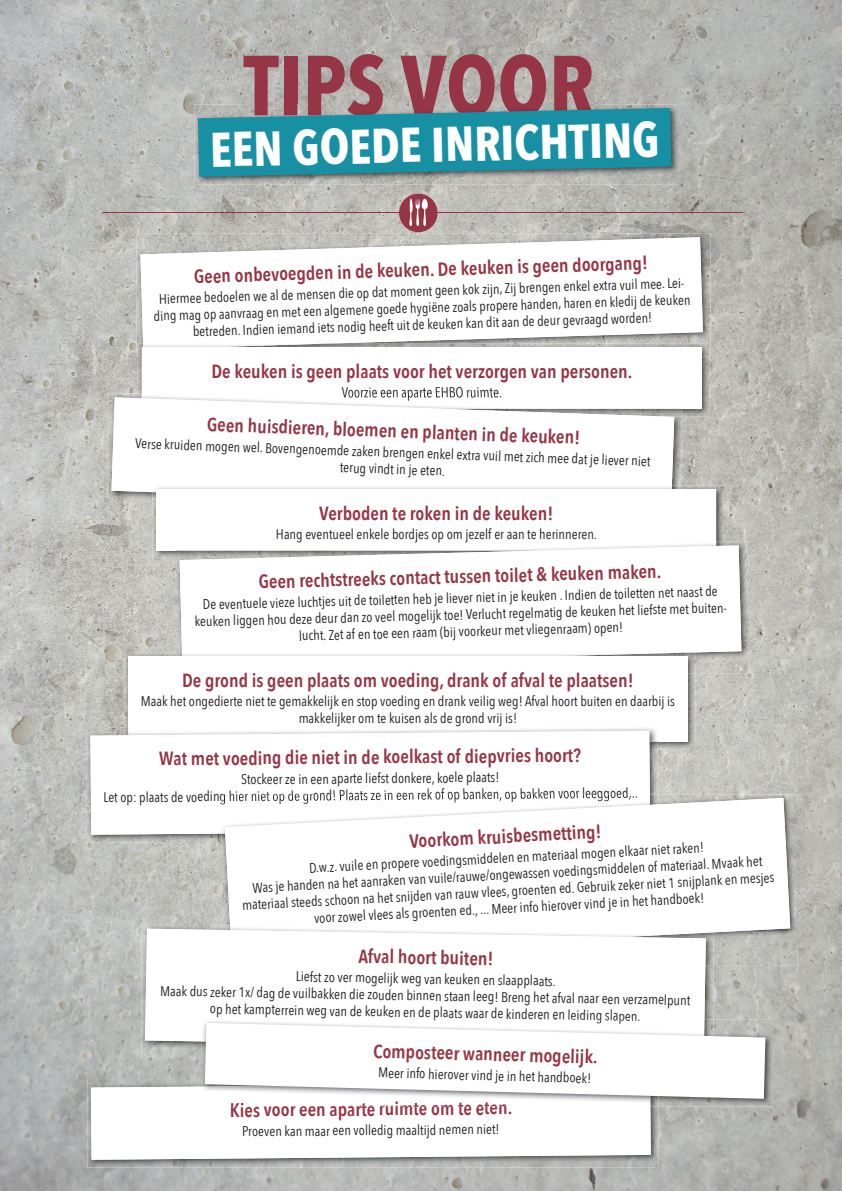
<style>
.page{position:relative;width:842px;height:1191px;background:#fff}
.page>*{position:absolute;margin:0;border:0;box-sizing:border-box;transform-origin:0 0}
.t1{font:700 84.1px "Avenir Next Condensed";color:#963545}
.t2{font:700 48.5px "Avenir Next Condensed";color:#fff}
.t3{font:600 19px "Avenir Next Condensed";color:#963545}
.t4{font:14px/16.8px "Avenir Next Condensed";color:#231f20;text-align:center}
</style>
<div class="page">
<img style="left:0;top:0;width:105px;height:1191px">
<img style="left:105px;top:1156px;width:737px;height:35px">
<img style="left:105px;top:842px;width:70px;height:237px">
<img style="left:105px;top:0;width:35px;height:727px">
<img style="left:140px;top:526px;width:36px;height:127px">
<svg style="left:140px;top:518px;width:13px;height:8px"></svg>
<img style="left:140px;top:0;width:70px;height:234px">
<img style="left:175px;top:1057px;width:26px;height:22px">
<img style="left:175px;top:842px;width:47px;height:83px">
<img style="left:210px;top:175px;width:632px;height:70px">
<img style="left:210px;top:0;width:35px;height:104px">
<img style="left:245px;top:0;width:597px;height:69px">
<img style="left:593px;top:69px;width:249px;height:35px">
<img style="left:658px;top:1086px;width:184px;height:70px">
<img style="left:658px;top:736px;width:184px;height:69px">
<img style="left:695px;top:666px;width:147px;height:70px">
<img style="left:682px;top:385px;width:160px;height:105px">
<img style="left:679px;top:104px;width:163px;height:71px">
<img style="left:713px;top:946px;width:129px;height:104px">
<img style="left:724px;top:490px;width:118px;height:70px">
<img style="left:709px;top:245px;width:133px;height:140px">
<img style="left:749px;top:560px;width:93px;height:106px">
<img style="left:773px;top:1050px;width:69px;height:36px">
<img style="left:798px;top:805px;width:44px;height:141px">
<img style="left:244px;top:54px;width:349px;height:50px">
<img style="left:87px;top:1079px;width:571px;height:88px">
<svg style="left:91px;top:1082px;width:560px;height:77px"></svg>
<img style="left:137px;top:234px;width:35px;height:123px">
<img style="left:172px;top:234px;width:538px;height:30px">
<img style="left:703px;top:264px;width:7px;height:62px">
<svg style="left:140px;top:237px;width:563px;height:107px"></svg>
<img style="left:138px;top:344px;width:571px;height:72px">
<img style="left:143px;top:344px;width:180px;height:3px">
<div style="left:142px;top:347px;width:560px;height:62px;background:#fff"></div>
<img style="left:108px;top:394px;width:45px;height:124px">
<svg style="left:138px;top:394px;width:4px;height:3px"></svg>
<img style="left:674px;top:416px;width:8px;height:69px">
<img style="left:674px;top:409px;width:8px;height:7px">
<img style="left:142px;top:394px;width:540px;height:15px">
<img style="left:342px;top:394px;width:159px;height:3px">
<svg style="left:111px;top:397px;width:563px;height:113px"></svg>
<img style="left:153px;top:485px;width:571px;height:73px">
<img style="left:153px;top:485px;width:519px;height:7px">
<div style="left:156px;top:489px;width:560px;height:61px;background:#fff"></div>
<img style="left:176px;top:558px;width:4px;height:95px">
<img style="left:695px;top:641px;width:54px;height:32px">
<img style="left:724px;top:542px;width:25px;height:99px">
<svg style="left:180px;top:545px;width:561px;height:121px"></svg>
<img style="left:658px;top:673px;width:37px;height:76px">
<img style="left:679px;top:653px;width:16px;height:20px">
<img style="left:125px;top:653px;width:51px;height:74px">
<svg style="left:176px;top:653px;width:6px;height:3px"></svg>
<img style="left:182px;top:653px;width:497px;height:3px">
<div style="left:128px;top:656px;width:559px;height:85px;background:#fff"></div>
<img style="left:87px;top:727px;width:35px;height:115px">
<img style="left:122px;top:834px;width:100px;height:8px">
<img style="left:650px;top:749px;width:8px;height:45px">
<img style="left:480px;top:728px;width:176px;height:13px">
<svg style="left:90px;top:730px;width:560px;height:104px"></svg>
<img style="left:222px;top:842px;width:3px;height:83px">
<img style="left:658px;top:794px;width:140px;height:34px">
<img style="left:713px;top:931px;width:85px;height:34px">
<img style="left:790px;top:897px;width:8px;height:34px">
<img style="left:790px;top:828px;width:8px;height:69px">
<img style="left:222px;top:794px;width:415px;height:10px">
<svg style="left:225px;top:798px;width:565px;height:159px"></svg>
<img style="left:141px;top:925px;width:36px;height:132px">
<img style="left:177px;top:1050px;width:24px;height:7px">
<img style="left:177px;top:925px;width:45px;height:3px">
<img style="left:706px;top:965px;width:7px;height:54px">
<img style="left:230px;top:925px;width:483px;height:12px">
<svg style="left:315px;top:925px;width:24px;height:1px"></svg>
<svg style="left:145px;top:928px;width:561px;height:122px"></svg>
<img style="left:201px;top:1019px;width:572px;height:87px">
<img style="left:201px;top:1082px;width:449px;height:24px">
<img style="left:231px;top:1100px;width:280px;height:6px">
<img style="left:201px;top:1019px;width:503px;height:31px">
<img style="left:353px;top:1019px;width:287px;height:3px">
<svg style="left:205px;top:1022px;width:560px;height:76px"></svg>
<img style="left:194px;top:104px;width:485px;height:80px">
<img style="left:244px;top:104px;width:349px;height:4px">
<svg style="left:198px;top:108px;width:473px;height:69px;background:#2b8e9f"></svg>
<hr style="left:102px;top:212px;width:641px;height:1px;background:#963545">
<div style="left:399px;top:194px;width:39px;height:38px;background:#963545;border-radius:50%"></div>
<img style="left:409px;top:198px;width:19px;height:28px">
<h1 class="t1" style="left:244px;top:34px;width:352px">TIPS VOOR</h1>
<h2 class="t2" style="left:210px;top:119px;width:451px;rotate:-1deg">EEN GOEDE INRICHTING</h2>
<h3 class="t3" style="left:194px;top:266px;width:456px;rotate:-2deg">Geen onbevoegden in de keuken. De keuken is geen doorgang!</h3>
<p class="t4" style="left:153px;top:292px;width:538px;rotate:-2deg">Hiermee bedoelen we al de mensen die op dat moment geen kok zijn, Zij brengen enkel extra vuil mee. Lei&shy;ding mag op aanvraag en met een algemene goede hygiëne zoals propere handen, haren en kledij de keuken betreden. Indien iemand iets nodig heeft uit de keuken kan dit aan de deur gevraagd worden!</p>
<h3 class="t3" style="left:211px;top:359px;width:423px">De keuken is geen plaats voor het verzorgen van personen.</h3>
<p class="t4" style="left:342px;top:384px;width:162px">Voorzie een aparte EHBO ruimte.</p>
<h3 class="t3" style="left:207px;top:413px;width:375px;rotate:2deg">Geen huisdieren, bloemen en planten in de keuken!</h3>
<p class="t4" style="left:136px;top:435px;width:517px;rotate:2deg">Verse kruiden mogen wel. Bovengenoemde zaken brengen enkel extra vuil met zich mee dat je liever niet terug vindt in je eten.</p>
<h3 class="t3" style="left:319px;top:501px;width:236px">Verboden te roken in de keuken!</h3>
<p class="t4" style="left:276px;top:526px;width:322px">Hang eventueel enkele bordjes op om jezelf er aan te herinneren.</p>
<h3 class="t3" style="left:258px;top:572px;width:404px;rotate:-2deg">Geen rechtstreeks contact tussen toilet &amp; keuken maken.</h3>
<p class="t4" style="left:194px;top:598px;width:537px;rotate:-2deg">De eventuele vieze luchtjes uit de toiletten heb je liever niet in je keuken . Indien de toiletten net naast de keuken liggen hou deze deur dan zo veel mogelijk toe! Verlucht regelmatig de keuken het liefste met buiten&shy;lucht. Zet af en toe een raam (bij voorkeur met vliegenraam) open!</p>
<h3 class="t3" style="left:182px;top:668px;width:453px">De grond is geen plaats om voeding, drank of afval te plaatsen!</h3>
<p class="t4" style="left:141px;top:693px;width:536px">Maak het ongedierte niet te gemakkelijk en stop voeding en drank veilig weg! Afval hoort buiten en daarbij is makkelijker om te kuisen als de grond vrij is!</p>
<h3 class="t3" style="left:159px;top:745px;width:423px">Wat met voeding die niet in de koelkast of diepvries hoort?</h3>
<p class="t4" style="left:103px;top:774px;width:536px;rotate:-1deg">Stockeer ze in een aparte liefst donkere, koele plaats!<br>Let op: plaats de voeding hier niet op de grond! Plaats ze in een rek of op banken, op bakken voor leeggoed,..</p>
<h3 class="t3" style="left:409px;top:829px;width:194px;rotate:-3deg">Voorkom kruisbesmetting!</h3>
<p class="t4" style="left:240px;top:863px;width:534px;rotate:-3deg">D.w.z. vuile en propere voedingsmiddelen en materiaal mogen elkaar niet raken!<br>Was je handen na het aanraken van vuile/rauwe/ongewassen voedingsmiddelen of materiaal. Mvaak het materiaal steeds schoon na het snijden van rauw vlees, groenten ed. Gebruik zeker niet 1 snijplank en mesjes voor zowel vlees als groenten ed., ... Meer info hierover vind je in het handboek!</p>
<h3 class="t3" style="left:359px;top:944px;width:137px;rotate:1deg">Afval hoort buiten!</h3>
<p class="t4" style="left:161px;top:965px;width:531px;rotate:1deg">Liefst zo ver mogelijk weg van keuken en slaapplaats.<br>Maak dus zeker 1x/ dag de vuilbakken die zouden binnen staan leeg! Breng het afval naar een verzamelpunt op het kampterrein weg van de keuken en de plaats waar de kinderen en leiding slapen.</p>
<h3 class="t3" style="left:374px;top:1038px;width:226px;rotate:2deg">Composteer wanneer mogelijk.</h3>
<p class="t4" style="left:379px;top:1063px;width:215px;rotate:2deg">Meer info hierover vind je in het handboek!</p>
<h3 class="t3" style="left:230px;top:1097px;width:284px">Kies voor een aparte ruimte om te eten.</h3>
<p class="t4" style="left:242px;top:1124px;width:259px;rotate:-1deg">Proeven kan maar een volledig maaltijd nemen niet!</p>
</div>
